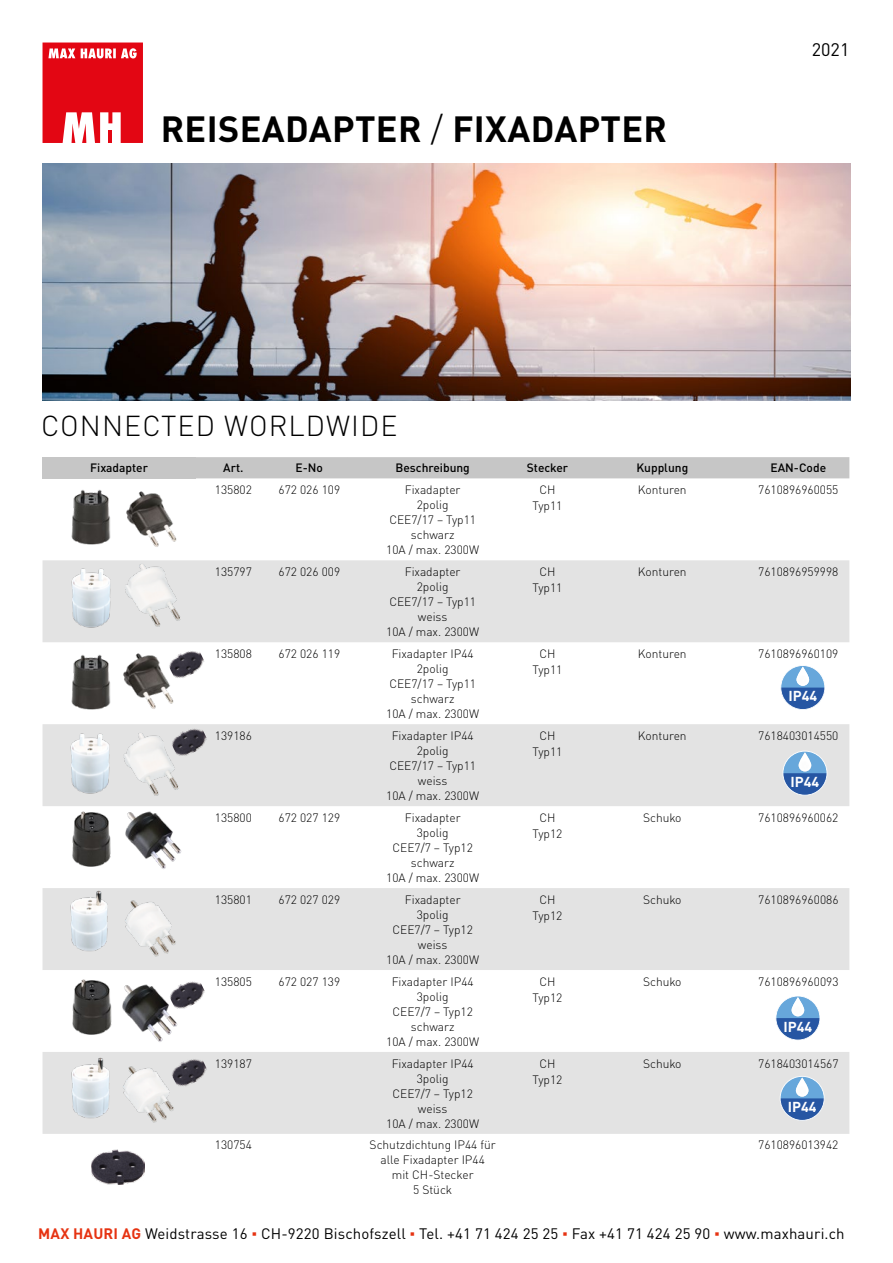
<style>
.page{position:relative;width:893px;height:1263px;background:#fff}
.page>*{position:absolute;margin:0;border:0;box-sizing:border-box;transform-origin:0 0}
.t1{font:700 36px "DINOT";letter-spacing:.01em;color:#000}
.t2{font:300 28.5px "DINOT";letter-spacing:.04em;color:#000}
.t3{font:18px "DINOT";color:#000}
.t4{font:15px "DINOT";letter-spacing:.01em;color:#000}
.t5{font:700 14.25px "DINOT";color:#fff}
.t6{font:300 12px/15px "DINOT";color:#000;text-align:center}
.t7{font:500 12px "DINOT";color:#000}
.s1{font-weight:300}
.s2{font-weight:700;color:#e63312}
.s3{font-family:"Arial";font-weight:900;color:#e63312}
</style>
<div class="page">
<svg style="left:43px;top:43px;width:100px;height:100px"></svg>
<img style="left:43px;top:164px;width:808px;height:236px">
<div style="left:43px;top:457px;width:153px;height:21px;background:#c6c6c6"></div>
<div style="left:196px;top:457px;width:653px;height:21px;background:#c6c6c6"></div>
<svg style="left:43px;top:560px;width:806px;height:574px;fill:#e3e3e3"></svg>
<img style="left:71px;top:489px;width:106px;height:58px">
<img style="left:91px;top:1149px;width:53px;height:35px">
<img style="left:66px;top:888px;width:47px;height:64px">
<img style="left:68px;top:1055px;width:46px;height:64px">
<img style="left:65px;top:806px;width:54px;height:62px">
<img style="left:111px;top:560px;width:76px;height:70px">
<img style="left:110px;top:727px;width:75px;height:72px">
<img style="left:125px;top:807px;width:58px;height:64px">
<img style="left:120px;top:898px;width:61px;height:60px">
<img style="left:118px;top:1065px;width:62px;height:60px">
<img style="left:68px;top:566px;width:48px;height:63px">
<img style="left:67px;top:731px;width:48px;height:64px">
<img style="left:67px;top:650px;width:48px;height:63px">
<img style="left:113px;top:648px;width:66px;height:64px">
<img style="left:166px;top:645px;width:41px;height:37px">
<img style="left:169px;top:723px;width:41px;height:36px">
<img style="left:65px;top:972px;width:54px;height:64px">
<img style="left:122px;top:980px;width:57px;height:64px">
<img style="left:167px;top:976px;width:41px;height:36px">
<img style="left:169px;top:1054px;width:41px;height:36px">
<svg style="left:780px;top:665px;width:45px;height:45px"></svg>
<svg style="left:782px;top:751px;width:45px;height:45px;background:#7fa2cd"></svg>
<svg style="left:775px;top:995px;width:45px;height:45px"></svg>
<svg style="left:780px;top:1076px;width:45px;height:45px;background:#7fa2cd"></svg>
<h1 class="t1" style="left:161px;top:106px;width:508px">REISEADAPTER <span class="s1">/</span> FIXADAPTER</h1>
<h2 class="t2" style="left:41px;top:408px;width:358px">CONNECTED WORLDWIDE</h2>
<h3 class="t3" style="left:812px;top:39px;width:39px">2021</h3>
<p class="t7" style="left:90px;top:460px;width:59px">Fixadapter</p>
<p class="t7" style="left:223px;top:460px;width:22px">Art.</p>
<p class="t7" style="left:296px;top:460px;width:29px">E-No</p>
<p class="t7" style="left:395px;top:460px;width:76px">Beschreibung</p>
<p class="t7" style="left:527px;top:460px;width:43px">Stecker</p>
<p class="t7" style="left:636px;top:460px;width:53px">Kupplung</p>
<p class="t7" style="left:771px;top:460px;width:57px">EAN-Code</p>
<p class="t6" style="left:215px;top:482px;width:39px">135802</p>
<p class="t6" style="left:279px;top:482px;width:63px">672 026 109</p>
<p class="t6" style="left:386px;top:482px;width:94px">Fixadapter<br>2polig<br>CEE7/17 – Typ11 schwarz<br>10A / max. 2300W</p>
<p class="t6" style="left:533px;top:481px;width:31px;line-height:16.5px">CH<br>Typ11</p>
<p class="t6" style="left:638px;top:482px;width:50px">Konturen</p>
<p class="t6" style="left:758px;top:482px;width:82px">7610896960055</p>
<p class="t6" style="left:215px;top:564px;width:39px">135797</p>
<p class="t6" style="left:279px;top:564px;width:63px">672 026 009</p>
<p class="t6" style="left:386px;top:564px;width:94px">Fixadapter<br>2polig<br>CEE7/17 – Typ11 weiss<br>10A / max. 2300W</p>
<p class="t6" style="left:533px;top:563px;width:31px;line-height:16.5px">CH<br>Typ11</p>
<p class="t6" style="left:638px;top:564px;width:50px">Konturen</p>
<p class="t6" style="left:758px;top:564px;width:82px">7610896959998</p>
<p class="t6" style="left:215px;top:646px;width:39px">135808</p>
<p class="t6" style="left:279px;top:646px;width:63px">672 026 119</p>
<p class="t6" style="left:386px;top:646px;width:94px">Fixadapter IP44<br>2polig<br>CEE7/17 – Typ11 schwarz<br>10A / max. 2300W</p>
<p class="t6" style="left:533px;top:645px;width:31px;line-height:16.5px">CH<br>Typ11</p>
<p class="t6" style="left:638px;top:646px;width:50px">Konturen</p>
<p class="t6" style="left:758px;top:646px;width:82px">7610896960109</p>
<p class="t6" style="left:215px;top:728px;width:39px">139186</p>
<p class="t6" style="left:386px;top:728px;width:94px">Fixadapter IP44<br>2polig<br>CEE7/17 – Typ11 weiss<br>10A / max. 2300W</p>
<p class="t6" style="left:533px;top:727px;width:31px;line-height:16.5px">CH<br>Typ11</p>
<p class="t6" style="left:638px;top:728px;width:50px">Konturen</p>
<p class="t6" style="left:758px;top:728px;width:82px">7618403014550</p>
<p class="t6" style="left:215px;top:810px;width:39px">135800</p>
<p class="t6" style="left:279px;top:810px;width:63px">672 027 129</p>
<p class="t6" style="left:386px;top:810px;width:94px">Fixadapter<br>3polig<br>CEE7/7 – Typ12 schwarz<br>10A / max. 2300W</p>
<p class="t6" style="left:533px;top:809px;width:31px;line-height:16.5px">CH<br>Typ12</p>
<p class="t6" style="left:643px;top:810px;width:40px">Schuko</p>
<p class="t6" style="left:758px;top:810px;width:82px">7610896960062</p>
<p class="t6" style="left:215px;top:892px;width:39px">135801</p>
<p class="t6" style="left:279px;top:892px;width:63px">672 027 029</p>
<p class="t6" style="left:386px;top:892px;width:94px">Fixadapter<br>3polig<br>CEE7/7 – Typ12 weiss<br>10A / max. 2300W</p>
<p class="t6" style="left:533px;top:891px;width:31px;line-height:16.5px">CH<br>Typ12</p>
<p class="t6" style="left:643px;top:892px;width:40px">Schuko</p>
<p class="t6" style="left:758px;top:892px;width:82px">7610896960086</p>
<p class="t6" style="left:215px;top:974px;width:39px">135805</p>
<p class="t6" style="left:279px;top:974px;width:63px">672 027 139</p>
<p class="t6" style="left:386px;top:974px;width:94px">Fixadapter IP44<br>3polig<br>CEE7/7 – Typ12 schwarz<br>10A / max. 2300W</p>
<p class="t6" style="left:533px;top:973px;width:31px;line-height:16.5px">CH<br>Typ12</p>
<p class="t6" style="left:643px;top:974px;width:40px">Schuko</p>
<p class="t6" style="left:758px;top:974px;width:82px">7610896960093</p>
<p class="t6" style="left:215px;top:1055px;width:39px">139187</p>
<p class="t6" style="left:386px;top:1055px;width:94px">Fixadapter IP44<br>3polig<br>CEE7/7 – Typ12 weiss<br>10A / max. 2300W</p>
<p class="t6" style="left:533px;top:1055px;width:31px;line-height:16.5px">CH<br>Typ12</p>
<p class="t6" style="left:643px;top:1055px;width:40px">Schuko</p>
<p class="t6" style="left:758px;top:1055px;width:82px">7618403014567</p>
<p class="t6" style="left:215px;top:1137px;width:39px">130754</p>
<p class="t6" style="left:370px;top:1137px;width:128px">Schutzdichtung IP44 für alle Fixadapter IP44<br>mit CH-Stecker<br>5 Stück</p>
<p class="t6" style="left:758px;top:1137px;width:82px">7610896013942</p>
<p class="t5" style="left:788px;top:687px;width:30px">IP44</p>
<p class="t5" style="left:790px;top:772px;width:30px">IP44</p>
<p class="t5" style="left:783px;top:1017px;width:30px">IP44</p>
<p class="t5" style="left:788px;top:1097px;width:30px">IP44</p>
<p class="t4" style="left:38px;top:1224px;width:808px"><span class="s2">MAX HAURI AG</span> Weidstrasse 16 <span class="s3">▪</span> CH-9220 Bischofszell <span class="s3">▪</span> Tel. +41 71 424 25 25 <span class="s3">▪</span> Fax +41 71 424 25 90 <span class="s3">▪</span> www.maxhauri.ch</p>
</div>
